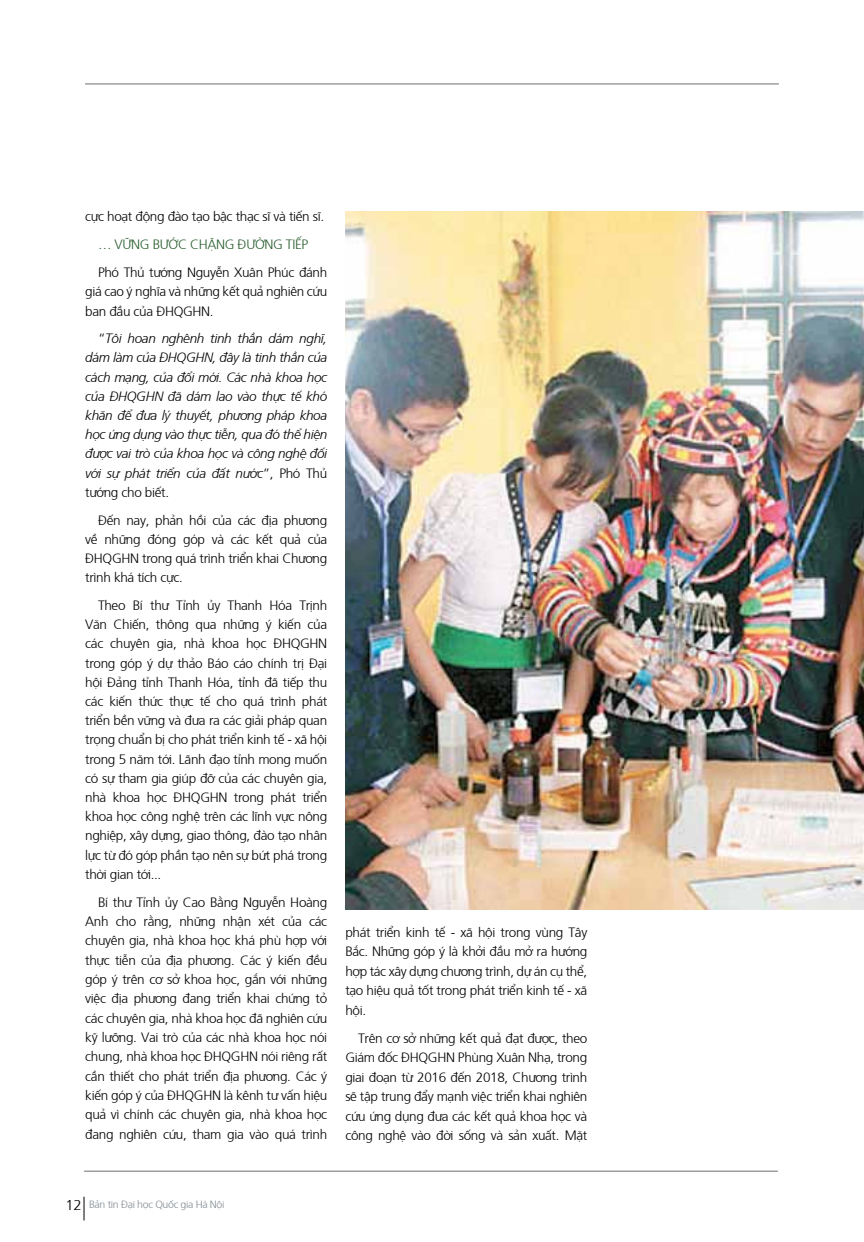
<style>
.page{position:relative;width:864px;height:1242px;background:#fff}
.page>*{position:absolute;margin:0;border:0;box-sizing:border-box;transform-origin:0 0}
.t1{font:300 13.5px/19.2px "Frutiger";letter-spacing:-.025em;color:#000;text-align:justify}
.t2{font:italic 300 13.5px/19.2px "Frutiger";letter-spacing:-.025em;color:#000;text-align:justify}
.t3{font:300 13.5px "Frutiger";letter-spacing:.085em;color:#285c2d}
.t4{font:300 10.5px "Frutiger";letter-spacing:-.03em;color:#828b92}
.s1{font-style:normal}
.s2{font-size:14.25px;color:#000}
</style>
<div class="page">
<hr style="left:84px;top:1170px;width:693px;height:1px;background:#6d6e71">
<svg style="left:84px;top:1196px;width:1px;height:24px"></svg>
<hr style="left:85px;top:84px;width:693px;height:1px;background:#6d6e71">
<img style="left:345px;top:212px;width:518px;height:697px">
<p class="t1" style="left:85px;top:206px;width:240px">cực hoạt động đào tạo bậc thạc sĩ và tiến sĩ.</p>
<p class="t3" style="left:98px;top:235px;width:211px">… vững bước chặng đường tiếp</p>
<p class="t1" style="left:85px;top:262px;width:243px;text-indent:13px">Phó Thủ tướng Nguyễn Xuân Phúc đánh giá cao ý nghĩa và những kết quả nghiên cứu ban đầu của ĐHQGHN.</p>
<p class="t2" style="left:85px;top:328px;width:243px;text-indent:13px"><span class="s1">“</span>Tôi hoan nghênh tinh thần dám nghĩ, dám làm của ĐHQGHN, đây là tinh thần của cách mạng, của đổi mới. Các nhà khoa học của ĐHQGHN đã dám lao vào thực tế khó khăn để đưa lý thuyết, phương pháp khoa học ứng dụng vào thực tiễn, qua đó thể hiện được vai trò của khoa học và công nghệ đối với sự phát triển của đất nước<span class="s1">”, Phó Thủ tướng cho biết.</span></p>
<p class="t1" style="left:85px;top:509px;width:243px;text-indent:13px">Đến nay, phản hồi của các địa phương về những đóng góp và các kết quả của ĐHQGHN trong quá trình triển khai Chương trình khá tích cực.</p>
<p class="t1" style="left:85px;top:594px;width:243px;text-indent:13px">Theo Bí thư Tỉnh ủy Thanh Hóa Trịnh Văn Chiến, thông qua những ý kiến của các chuyên gia, nhà khoa học ĐHQGHN trong góp ý dự thảo Báo cáo chính trị Đại hội Đảng tỉnh Thanh Hóa, tỉnh đã tiếp thu các kiến thức thực tế cho quá trình phát triển bền vững và đưa ra các giải pháp quan trọng chuẩn bị cho phát triển kinh tế - xã hội trong 5 năm tới. Lãnh đạo tỉnh mong muốn có sự tham gia giúp đỡ của các chuyên gia, nhà khoa học ĐHQGHN trong phát triển khoa học công nghệ trên các lĩnh vực nông nghiệp, xây dựng, giao thông, đào tạo nhân lực từ đó góp phần tạo nên sự bứt phá trong thời gian tới...</p>
<p class="t1" style="left:85px;top:891px;width:243px;text-indent:13px">Bí thư Tỉnh ủy Cao Bằng Nguyễn Hoàng Anh cho rằng, những nhận xét của các chuyên gia, nhà khoa học khá phù hợp với thực tiễn của địa phương. Các ý kiến đều góp ý trên cơ sở khoa học, gắn với những việc địa phương đang triển khai chứng tỏ các chuyên gia, nhà khoa học đã nghiên cứu kỹ lưỡng. Vai trò của các nhà khoa học nói chung, nhà khoa học ĐHQGHN nói riêng rất cần thiết cho phát triển địa phương. Các ý kiến góp ý của ĐHQGHN là kênh tư vấn hiệu quả vì chính các chuyên gia, nhà khoa học đang nghiên cứu, tham gia vào quá trình</p>
<p class="t1" style="left:345px;top:921px;width:243px">phát triển kinh tế - xã hội trong vùng Tây Bắc. Những góp ý là khởi đầu mở ra hướng hợp tác xây dựng chương trình, dự án cụ thể, tạo hiệu quả tốt trong phát triển kinh tế - xã hội.</p>
<p class="t1" style="left:345px;top:1027px;width:243px;text-indent:13px">Trên cơ sở những kết quả đạt được, theo Giám đốc ĐHQGHN Phùng Xuân Nhạ, trong giai đoạn từ 2016 đến 2018, Chương trình sẽ tập trung đẩy mạnh việc triển khai nghiên cứu ứng dụng đưa các kết quả khoa học và công nghệ vào đời sống và sản xuất. Mặt</p>
<p class="t4" style="left:65px;top:1197px;width:160px"><span class="s2">12</span> Bản tin Đại học Quốc gia Hà Nội</p>
</div>
